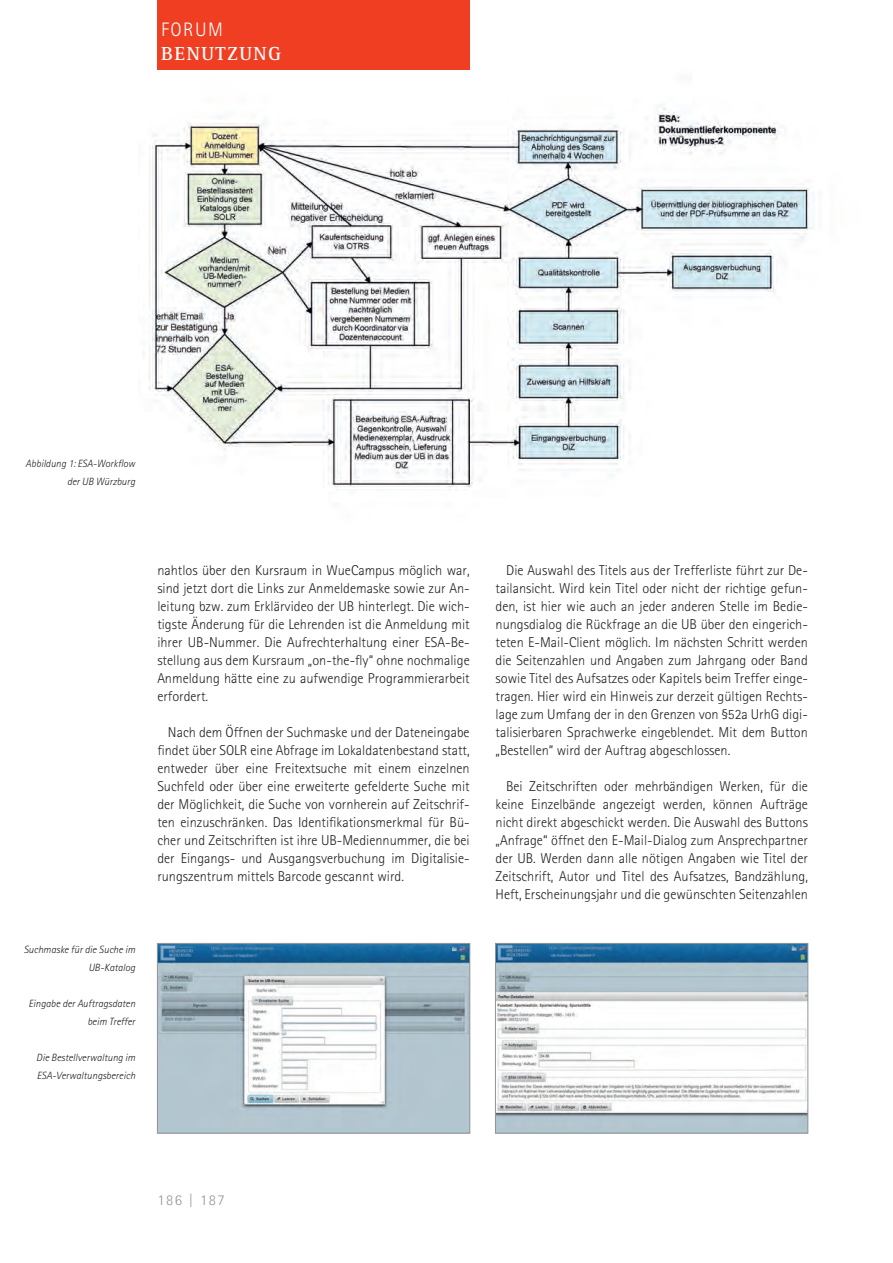
<style>
.page{position:relative;width:893px;height:1263px;background:#fff}
.page>*{position:absolute;margin:0;border:0;box-sizing:border-box;transform-origin:0 0}
.t1{font:700 19.5px "Rotis Serif Std";letter-spacing:.075em;color:#fff}
.t2{font:300 19.5px "Rotis Sans Serif Std";letter-spacing:.075em;color:#fff}
.t3{font:300 15px "Rotis Sans Serif Std";letter-spacing:.1em;color:#939598}
.t4{font:300 14.25px/18px "Rotis Sans Serif Std";color:#231f20;text-align:justify}
.t5{font:italic 300 10.5px/18px "Rotis Sans Serif Std";color:#231f20;text-align:right}
</style>
<div class="page">
<img style="left:143px;top:69px;width:669px;height:421px">
<div style="left:157px;top:0;width:313px;height:69px;background:#ef3e22"></div>
<img style="left:159px;top:945px;width:309px;height:186px">
<div style="left:157px;top:943px;width:313px;height:190px;border:1px solid #939598"></div>
<img style="left:497px;top:945px;width:309px;height:186px">
<div style="left:495px;top:943px;width:313px;height:190px;border:1px solid #939598"></div>
<h1 class="t2" style="left:161px;top:23px;width:63px">FORUM</h1>
<h1 class="t1" style="left:161px;top:47px;width:121px">BENUTZUNG</h1>
<p class="t5" style="left:26px;top:456px;width:111px">Abbildung 1: ESA-Workflow der UB Würzburg</p>
<p class="t4" style="left:157px;top:563px;width:314px">nahtlos über den Kursraum in WueCampus möglich war, sind jetzt dort die Links zur Anmeldemaske sowie zur An&shy;leitung bzw. zum Erklärvideo der UB hinterlegt. Die wich&shy;tigste Änderung für die Lehrenden ist die Anmeldung mit ihrer UB-Nummer. Die Aufrechterhaltung einer ESA-Be&shy;stellung aus dem Kursraum „on-the-fly“ ohne nochmalige Anmeldung hätte eine zu aufwendige Programmierarbeit erfordert.</p>
<p class="t4" style="left:157px;top:725px;width:314px;text-indent:11px">Nach dem Öffnen der Suchmaske und der Dateneingabe findet über SOLR eine Abfrage im Lokaldatenbestand statt, entweder über eine Freitextsuche mit einem einzelnen Suchfeld oder über eine erweiterte gefelderte Suche mit der Möglichkeit, die Suche von vornherein auf Zeitschrif&shy;ten einzuschränken. Das Identifikationsmerkmal für Bü&shy;cher und Zeitschriften ist ihre UB-Mediennummer, die bei der Eingangs- und Ausgangsverbuchung im Digitalisie&shy;rungszentrum mittels Barcode gescannt wird.</p>
<p class="t5" style="left:24px;top:942px;width:113px">Suchmaske für die Suche im<br>UB-Katalog</p>
<p class="t5" style="left:29px;top:996px;width:108px">Eingabe der Auftragsdaten beim Treffer</p>
<p class="t5" style="left:36px;top:1050px;width:100px;text-align:left">Die Bestellverwaltung im<br>ESA-Verwaltungsbereich</p>
<p class="t4" style="left:496px;top:563px;width:314px;text-indent:11px">Die Auswahl des Titels aus der Trefferliste führt zur De&shy;tailansicht. Wird kein Titel oder nicht der richtige gefun&shy;den, ist hier wie auch an jeder anderen Stelle im Bedie&shy;nungsdialog die Rückfrage an die UB über den eingerich&shy;teten E-Mail-Client möglich. Im nächsten Schritt werden die Seitenzahlen und Angaben zum Jahrgang oder Band sowie Titel des Aufsatzes oder Kapitels beim Treffer einge&shy;tragen. Hier wird ein Hinweis zur derzeit gültigen Rechts&shy;lage zum Umfang der in den Grenzen von §52a UrhG digi&shy;talisierbaren Sprachwerke eingeblendet. Mit dem Button „Bestellen“ wird der Auftrag abgeschlossen.</p>
<p class="t4" style="left:496px;top:779px;width:314px;text-indent:11px">Bei Zeitschriften oder mehrbändigen Werken, für die keine Einzelbände angezeigt werden, können Aufträge nicht direkt abgeschickt werden. Die Auswahl des Buttons „Anfrage“ öffnet den E-Mail-Dialog zum Ansprechpartner der UB. Werden dann alle nötigen Angaben wie Titel der Zeitschrift, Autor und Titel des Aufsatzes, Bandzählung, Heft, Erscheinungsjahr und die gewünschten Seitenzahlen</p>
<p class="t3" style="left:157px;top:1195px;width:69px">186 | 187</p>
</div>
